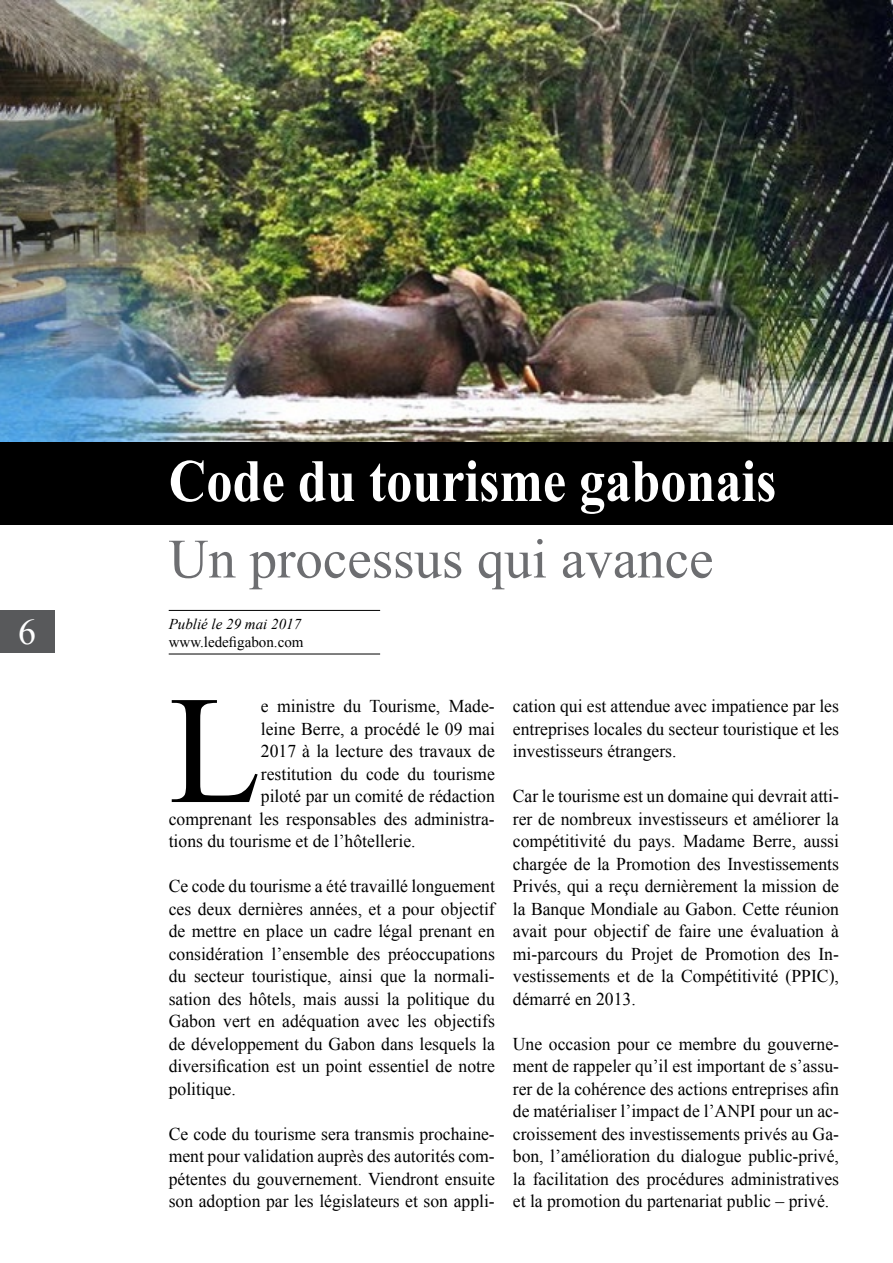
<style>
.page{position:relative;width:893px;height:1263px;background:#fff}
.page>*{position:absolute;margin:0;border:0;box-sizing:border-box;transform-origin:0 0}
.t1{font:153.9px "Times New Roman";color:#000}
.t2{font:700 60px "Times New Roman";color:#fff;scale:.87 1}
.t3{font:55.5px "Times New Roman";color:#6d6e71}
.t4{font:36px "Times New Roman";color:#fff}
.t5{font:18px/22.5px "Times New Roman";color:#000;text-align:justify}
.t6{font:15px "Times New Roman";color:#000}
.t7{font:italic 15px "Times New Roman";color:#000}
</style>
<div class="page">
<div style="left:0;top:610px;width:54px;height:43px;background:#58595b"></div>
<img style="left:0;top:0;width:893px;height:442px">
<hr style="left:169px;top:654px;width:211px;height:1px;background:#000">
<hr style="left:169px;top:610px;width:211px;height:1px;background:#000">
<div style="left:0;top:442px;width:893px;height:83px;background:#000"></div>
<h3 class="t4" style="left:18px;top:606px;width:19px">6</h3>
<h2 class="t2" style="left:169px;top:438px;width:700px">Code du tourisme gabonais</h2>
<h3 class="t3" style="left:169px;top:520px;width:546px">Un processus qui avance</h3>
<p class="t7" style="left:169px;top:614px;width:134px">Publié le 29 mai 2017</p>
<p class="t6" style="left:169px;top:631px;width:136px">www.ledefigabon.com</p>
<h1 class="t1" style="left:169px;top:642px;width:94px">L</h1>
<p class="t5" style="left:261px;top:694px;width:235px">e ministre du Tourisme, Made-</p>
<p class="t5" style="left:261px;top:717px;width:236px">leine Berre, a procédé le 09 mai</p>
<p class="t5" style="left:261px;top:739px;width:235px">2017 à la lecture des travaux de</p>
<p class="t5" style="left:261px;top:762px;width:235px">restitution du code du tourisme</p>
<p class="t5" style="left:261px;top:784px;width:236px">piloté par un comité de rédaction</p>
<p class="t5" style="left:169px;top:807px;width:328px">comprenant les responsables des administra-</p>
<p class="t5" style="left:169px;top:829px;width:248px">tions du tourisme et de l’hôtellerie.</p>
<p class="t5" style="left:169px;top:874px;width:328px">Ce code du tourisme a été travaillé longuement ces deux dernières années, et a pour objectif de mettre en place un cadre légal prenant en considération l’ensemble des préoccupations du secteur touristique, ainsi que la normali&shy;sation des hôtels, mais aussi la politique du Gabon vert en adéquation avec les objectifs de développement du Gabon dans lesquels la diversification est un point essentiel de notre politique.</p>
<p class="t5" style="left:169px;top:1122px;width:328px">Ce code du tourisme sera transmis prochaine&shy;ment pour validation auprès des autorités com&shy;pétentes du gouvernement. Viendront ensuite son adoption par les législateurs et son appli-</p>
<p class="t5" style="left:513px;top:694px;width:328px">cation qui est attendue avec impatience par les entreprises locales du secteur touristique et les investisseurs étrangers.</p>
<p class="t5" style="left:513px;top:784px;width:328px">Car le tourisme est un domaine qui devrait atti&shy;rer de nombreux investisseurs et améliorer la compétitivité du pays. Madame Berre, aussi chargée de la Promotion des Investissements Privés, qui a reçu dernièrement la mission de la Banque Mondiale au Gabon. Cette réunion avait pour objectif de faire une évaluation à mi-parcours du Projet de Promotion des In&shy;vestissements et de la Compétitivité (PPIC), démarré en 2013.</p>
<p class="t5" style="left:513px;top:1032px;width:328px">Une occasion pour ce membre du gouverne&shy;ment de rappeler qu’il est important de s’assu&shy;rer de la cohérence des actions entreprises afin de matérialiser l’impact de l’ANPI pour un ac&shy;croissement des investissements privés au Ga&shy;bon, l’amélioration du dialogue public-privé, la facilitation des procédures administratives et la promotion du partenariat public – privé.</p>
</div>
